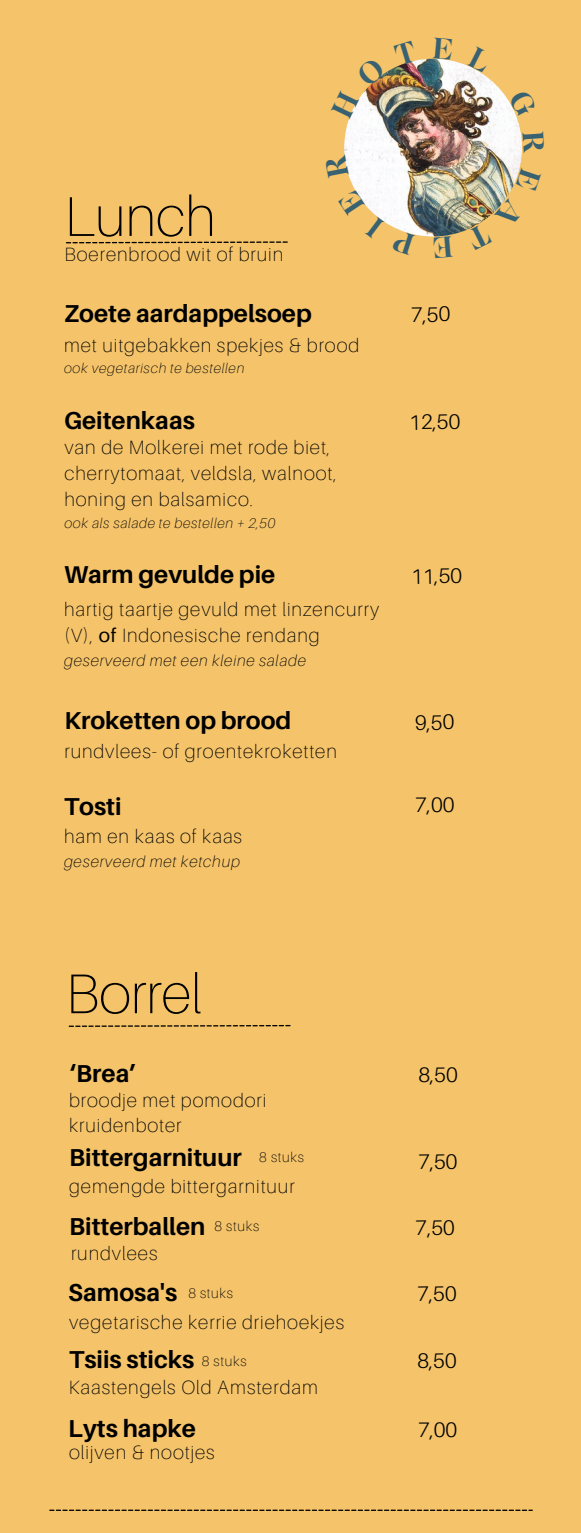
<style>
.page{position:relative;width:581px;height:1533px;background:#f4c36a}
.page>*{position:absolute;margin:0;border:0;box-sizing:border-box;transform-origin:0 0}
.t1{font:100 56px "Aileron";color:#000}
.t2{font:700 24.5px "Aileron";color:#000}
.t3{font:300 21px "Aileron";color:#000}
.t4{font:100 19.25px/26.2px "Aileron";letter-spacing:.05em;color:#000}
.t5{font:italic 100 15.75px "Aileron";letter-spacing:.05em;color:#000}
.t6{font:italic 100 14px "Aileron";letter-spacing:.05em;color:#000}
.t7{font:100 14px "Aileron";letter-spacing:.05em;color:#000}
.s1{font-weight:400}
</style>
<div class="page">
<img style="left:344px;top:59px;width:178px;height:177px;border-radius:50%">
<svg style="left:66px;top:241px;width:222px;height:2px"></svg>
<svg style="left:69px;top:1025px;width:222px;height:2px"></svg>
<svg style="left:49px;top:1510px;width:484px;height:1px"></svg>
<svg style="left:400px;top:230px;width:15px;height:5px"></svg>
<svg style="left:355px;top:190px;width:30px;height:32px"></svg>
<svg style="left:344px;top:154px;width:5px;height:22px"></svg>
<svg style="left:348px;top:72px;width:38px;height:48px"></svg>
<svg style="left:398px;top:60px;width:19px;height:6px"></svg>
<svg style="left:433px;top:58px;width:15px;height:2px"></svg>
<svg style="left:467px;top:65px;width:14px;height:8px"></svg>
<svg style="left:508px;top:100px;width:9px;height:18px"></svg>
<svg style="left:516px;top:167px;width:4px;height:13px"></svg>
<svg style="left:466px;top:198px;width:40px;height:32px"></svg>
<h4 class="t1" style="left:64px;top:182px;width:153px">Lunch</h4>
<h4 class="t4" style="left:64px;top:241px;width:220px">Boerenbrood wit of bruin</h4>
<h3 class="t2" style="left:64px;top:298px;width:249px">Zoete aardappelsoep</h3>
<p class="t4" style="left:64px;top:332px;width:297px">met uitgebakken spekjes &amp; brood</p>
<p class="t6" style="left:64px;top:360px;width:182px">ook vegetarisch te bestellen</p>
<p class="t2" style="left:64px;top:405px;width:132px">Geitenkaas</p>
<h4 class="t4" style="left:64px;top:433px;width:274px">van de Molkerei met rode biet, cherrytomaat, veldsla, walnoot, honing en balsamico.</h4>
<h4 class="t6" style="left:64px;top:514px;width:213px">ook als salade te bestellen + 2,50</h4>
<h4 class="t2" style="left:64px;top:560px;width:213px">Warm gevulde pie</h4>
<h4 class="t4" style="left:64px;top:595px;width:317px">hartig taartje gevuld met linzencurry (V), <span class="s1">of</span> Indonesische rendang</h4>
<h4 class="t5" style="left:64px;top:650px;width:243px">geserveerd met een kleine salade</h4>
<h2 class="t2" style="left:64px;top:706px;width:228px">Kroketten op brood</h2>
<h3 class="t4" style="left:64px;top:738px;width:274px">rundvlees- of groentekroketten</h3>
<h4 class="t2" style="left:64px;top:791px;width:59px">Tosti</h4>
<h3 class="t4" style="left:64px;top:823px;width:180px">ham en kaas of kaas</h3>
<h3 class="t5" style="left:64px;top:852px;width:177px">geserveerd met ketchup</h3>
<h5 class="t3" style="left:411px;top:302px;width:41px;rotate:-1deg">7,50</h5>
<h4 class="t3" style="left:409px;top:409px;width:53px;rotate:-1deg">12,50</h4>
<h4 class="t3" style="left:411px;top:563px;width:53px;rotate:-1deg">11,50</h4>
<h1 class="t3" style="left:415px;top:709px;width:41px;rotate:-1deg">9,50</h1>
<h4 class="t3" style="left:415px;top:792px;width:41px">7,00</h4>
<h3 class="t1" style="left:66px;top:959px;width:137px">Borrel</h3>
<h4 class="t2" style="left:69px;top:1058px;width:69px">‘Brea’</h4>
<h4 class="t4" style="left:69px;top:1088px;width:199px;line-height:24.8px">broodje met pomodori kruidenboter</h4>
<h4 class="t2" style="left:69px;top:1142px;width:174px">Bittergarnituur</h4>
<p class="t7" style="left:259px;top:1148px;width:46px">8 stuks</p>
<h3 class="t4" style="left:69px;top:1173px;width:227px">gemengde bittergarnituur</h3>
<h4 class="t2" style="left:69px;top:1211px;width:138px">Bitterballen</h4>
<p class="t4" style="left:71px;top:1240px;width:88px">rundvlees</p>
<h4 class="t7" style="left:215px;top:1218px;width:46px">8 stuks</h4>
<h4 class="t2" style="left:68px;top:1278px;width:110px">Samosa's</h4>
<h3 class="t4" style="left:69px;top:1308px;width:277px">vegetarische kerrie driehoekjes</h3>
<h4 class="t7" style="left:188px;top:1284px;width:46px">8 stuks</h4>
<h4 class="t2" style="left:69px;top:1344px;width:127px">Tsiis sticks</h4>
<p class="t7" style="left:202px;top:1352px;width:46px">8 stuks</p>
<h4 class="t4" style="left:69px;top:1374px;width:251px">Kaastengels Old Amsterdam</h4>
<h3 class="t2" style="left:68px;top:1413px;width:129px">Lyts hapke</h3>
<h3 class="t4" style="left:69px;top:1439px;width:147px">olijven &amp; nootjes</h3>
<h4 class="t3" style="left:418px;top:1062px;width:41px">8,50</h4>
<h3 class="t3" style="left:418px;top:1149px;width:41px;rotate:-1deg">7,50</h3>
<h3 class="t3" style="left:415px;top:1215px;width:41px;rotate:-1deg">7,50</h3>
<h4 class="t3" style="left:417px;top:1281px;width:41px;rotate:-1deg">7,50</h4>
<p class="t3" style="left:417px;top:1348px;width:41px;rotate:-1deg">8,50</p>
<h3 class="t3" style="left:418px;top:1417px;width:41px">7,00</h3>
</div>
